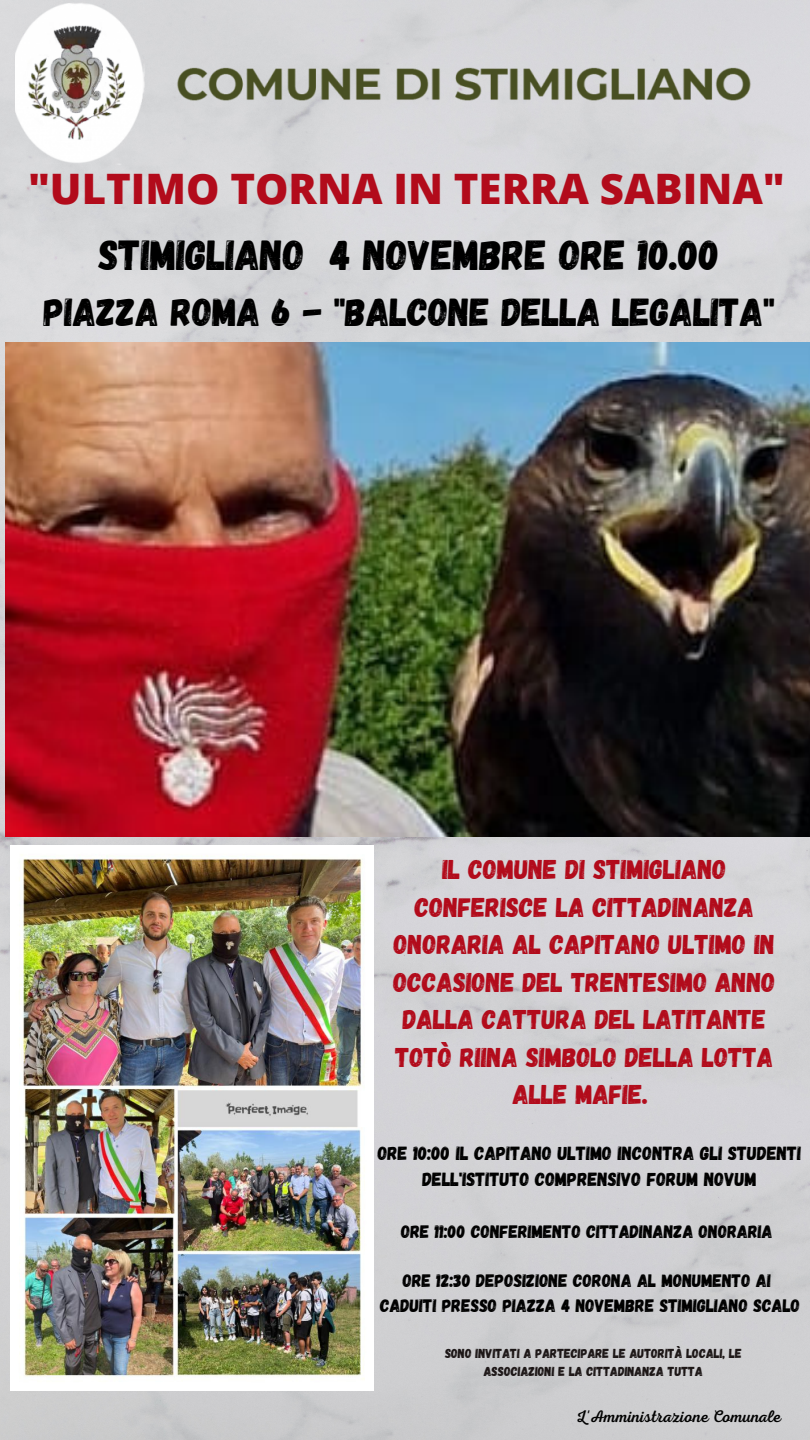
<style>
.page{position:relative;width:810px;height:1440px;background:#fff}
.page>*{position:absolute;margin:0;border:0;box-sizing:border-box;transform-origin:0 0}
.t1{font:42px "Gagalin";color:#000}
.t2{font:800 42px "Open Sans";color:#b20b1b}
.t3{font:39px "Gagalin";color:#000}
.t4{font:27.1px/37.5px "Gagalin";color:#b20b1b;text-align:center}
.t5{font:19px/26.2px "Gagalin";color:#000;text-align:center}
.t6{font:18px/24.8px "Gagalin";color:#000;text-align:center}
.t7{font:17px "RTL Adam Script Regular";color:#000}
.t8{font:13px/18px "Gagalin";color:#1c1616;text-align:center}
</style>
<div class="page">
<img style="left:0;top:0;width:810px;height:1440px">
<img style="left:6px;top:342px;width:804px;height:495px">
<img style="left:15px;top:0;width:788px;height:169px">
<img style="left:10px;top:846px;width:363px;height:545px">
<h1 class="t2" style="left:28px;top:159px;width:758px">"ULTIMO TORNA IN TERRA SABINA"</h1>
<h1 class="t1" style="left:99px;top:228px;width:622px">STIMIGLIANO 4 NOVEMBRE ORE 10.00</h1>
<h2 class="t3" style="left:44px;top:287px;width:732px">PIAZZA ROMA 6 - "BALCONE DELLA LEGALITA"</h2>
<p class="t4" style="left:393px;top:850px;width:384px">IL COMUNE DI STIMIGLIANO<br>CONFERISCE LA CITTADINANZA<br>ONORARIA AL CAPITANO ULTIMO IN<br>OCCASIONE DEL TRENTESIMO ANNO<br>DALLA CATTURA DEL LATITANTE<br>TOTÒ RIINA SIMBOLO DELLA LOTTA<br>ALLE MAFIE.</p>
<p class="t5" style="left:378px;top:1139px;width:425px">ORE 10:00 IL CAPITANO ULTIMO INCONTRA GLI STUDENTI<br>DELL'ISTITUTO COMPRENSIVO FORUM NOVUM</p>
<p class="t6" style="left:401px;top:1218px;width:373px">ORE 11:00 CONFERIMENTO CITTADINANZA ONORARIA</p>
<p class="t6" style="left:380px;top:1268px;width:422px">ORE 12:30 DEPOSIZIONE CORONA AL MONUMENTO AI<br>CADUITI PRESSO PIAZZA 4 NOVEMBRE STIMIGLIANO SCALO</p>
<p class="t8" style="left:445px;top:1344px;width:298px">SONO INVITATI A PARTECIPARE LE AUTORITÀ LOCALI, LE<br>ASSOCIAZIONI E LA CITTADINANZA TUTTA</p>
<p class="t7" style="left:576px;top:1407px;width:207px">L'Amministrazione Comunale</p>
</div>
